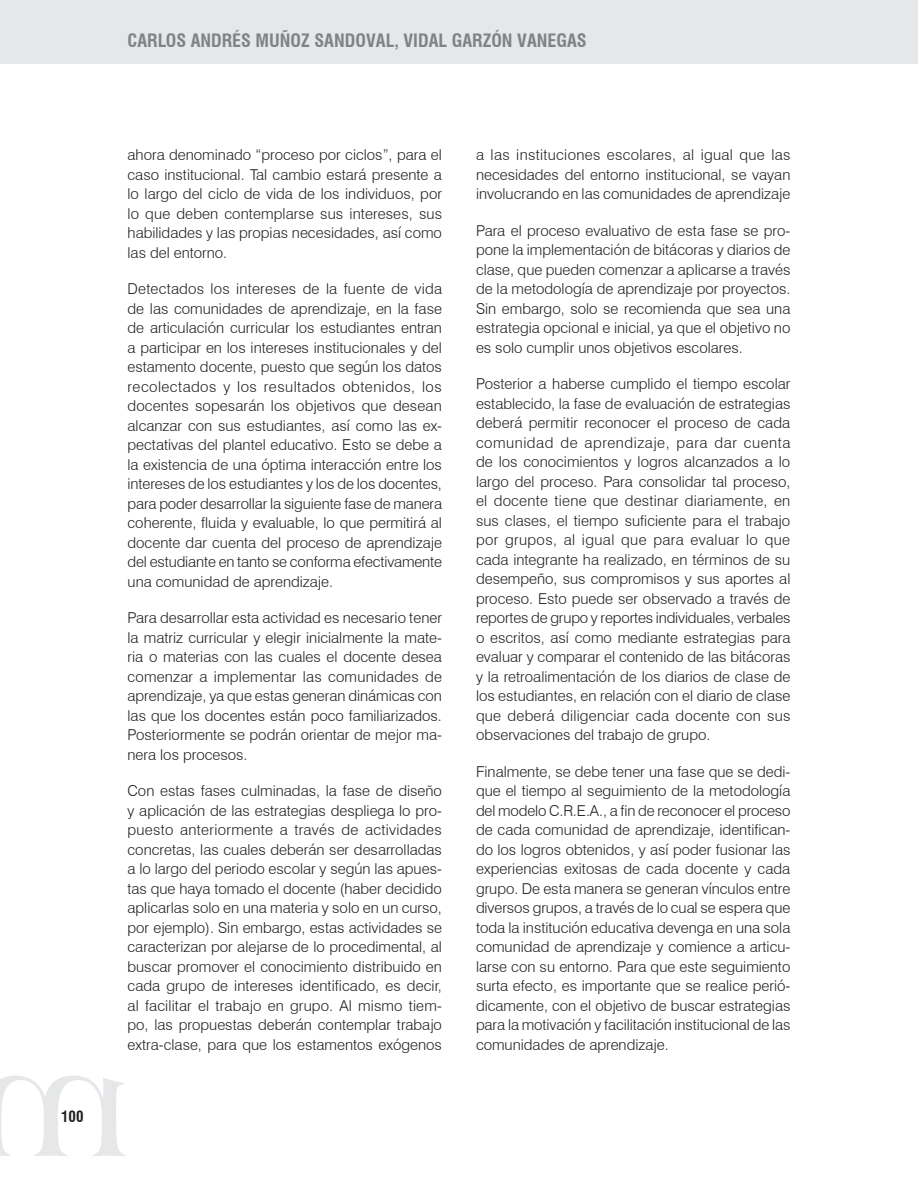
<style>
.page{position:relative;width:918px;height:1188px;background:#fff}
.page>*{position:absolute;margin:0;border:0;box-sizing:border-box;transform-origin:0 0}
.t1{font:700 condensed 18px "Swiss 721 BT";color:#808285}
.t2{font:300 15px/19.5px "Swiss 721 BT";color:#231f20;text-align:justify}
.t3{font:700 condensed 15px "Swiss 721 BT";color:#231f20}
</style>
<div class="page">
<div style="left:0;top:0;width:917px;height:64px;background:#e6e7e9"></div>
<p class="t3" style="left:61px;top:1107px;width:24px">100</p>
<p class="t1" style="left:128px;top:30px;width:461px">CARLOS ANDRÉS MUÑOZ SANDOVAL, VIDAL GARZÓN VANEGAS</p>
<p class="t2" style="left:128px;top:145px;width:316px">ahora denominado “proceso por ciclos”, para el caso institucional. Tal cambio estará presente a lo largo del ciclo de vida de los individuos, por lo que deben contemplarse sus intereses, sus habilidades y las propias necesidades, así como las del entorno.</p>
<p class="t2" style="left:128px;top:279px;width:316px">Detectados los intereses de la fuente de vida de las comunidades de aprendizaje, en la fase de articulación curricular los estudiantes entran a participar en los intereses institucionales y del estamento docente, puesto que según los datos recolectados y los resultados obtenidos, los docentes sopesarán los objetivos que desean alcanzar con sus estudiantes, así como las ex&shy;pectativas del plantel educativo. Esto se debe a la existencia de una óptima interacción entre los intereses de los estudiantes y los de los docentes, para poder desarrollar la siguiente fase de manera coherente, fluida y evaluable, lo que permitirá al docente dar cuenta del proceso de aprendizaje del estudiante en tanto se conforma efectivamente una comunidad de aprendizaje.</p>
<p class="t2" style="left:128px;top:608px;width:316px">Para desarrollar esta actividad es necesario tener la matriz curricular y elegir inicialmente la mate&shy;ria o materias con las cuales el docente desea comenzar a implementar las comunidades de aprendizaje, ya que estas generan dinámicas con las que los docentes están poco familiarizados.<br>Posteriormente se podrán orientar de mejor ma&shy;nera los procesos.</p>
<p class="t2" style="left:128px;top:781px;width:316px">Con estas fases culminadas, la fase de diseño y aplicación de las estrategias despliega lo pro&shy;puesto anteriormente a través de actividades concretas, las cuales deberán ser desarrolladas a lo largo del periodo escolar y según las apues&shy;tas que haya tomado el docente (haber decidido aplicarlas solo en una materia y solo en un curso, por ejemplo). Sin embargo, estas actividades se caracterizan por alejarse de lo procedimental, al buscar promover el conocimiento distribuido en cada grupo de intereses identificado, es decir, al facilitar el trabajo en grupo. Al mismo tiem&shy;po, las propuestas deberán contemplar trabajo extra-clase, para que los estamentos exógenos</p>
<p class="t2" style="left:476px;top:145px;width:316px">a las instituciones escolares, al igual que las necesidades del entorno institucional, se vayan involucrando en las comunidades de aprendizaje</p>
<p class="t2" style="left:476px;top:221px;width:316px">Para el proceso evaluativo de esta fase se pro&shy;pone la implementación de bitácoras y diarios de clase, que pueden comenzar a aplicarse a través de la metodología de aprendizaje por proyectos.<br>Sin embargo, solo se recomienda que sea una estrategia opcional e inicial, ya que el objetivo no es solo cumplir unos objetivos escolares.</p>
<p class="t2" style="left:476px;top:374px;width:316px">Posterior a haberse cumplido el tiempo escolar establecido, la fase de evaluación de estrategias deberá permitir reconocer el proceso de cada comunidad de aprendizaje, para dar cuenta de los conocimientos y logros alcanzados a lo largo del proceso. Para consolidar tal proceso, el docente tiene que destinar diariamente, en sus clases, el tiempo suficiente para el trabajo por grupos, al igual que para evaluar lo que cada integrante ha realizado, en términos de su desempeño, sus compromisos y sus aportes al proceso. Esto puede ser observado a través de reportes de grupo y reportes individuales, verbales o escritos, así como mediante estrategias para evaluar y comparar el contenido de las bitácoras y la retroalimentación de los diarios de clase de los estudiantes, en relación con el diario de clase que deberá diligenciar cada docente con sus observaciones del trabajo de grupo.</p>
<p class="t2" style="left:476px;top:762px;width:316px">Finalmente, se debe tener una fase que se dedi&shy;que el tiempo al seguimiento de la metodología del modelo C.R.E.A., a fin de reconocer el proceso de cada comunidad de aprendizaje, identifican&shy;do los logros obtenidos, y así poder fusionar las experiencias exitosas de cada docente y cada grupo. De esta manera se generan vínculos entre diversos grupos, a través de lo cual se espera que toda la institución educativa devenga en una sola comunidad de aprendizaje y comience a articu&shy;larse con su entorno. Para que este seguimiento surta efecto, es importante que se realice perió&shy;dicamente, con el objetivo de buscar estrategias para la motivación y facilitación institucional de las comunidades de aprendizaje.</p>
</div>
